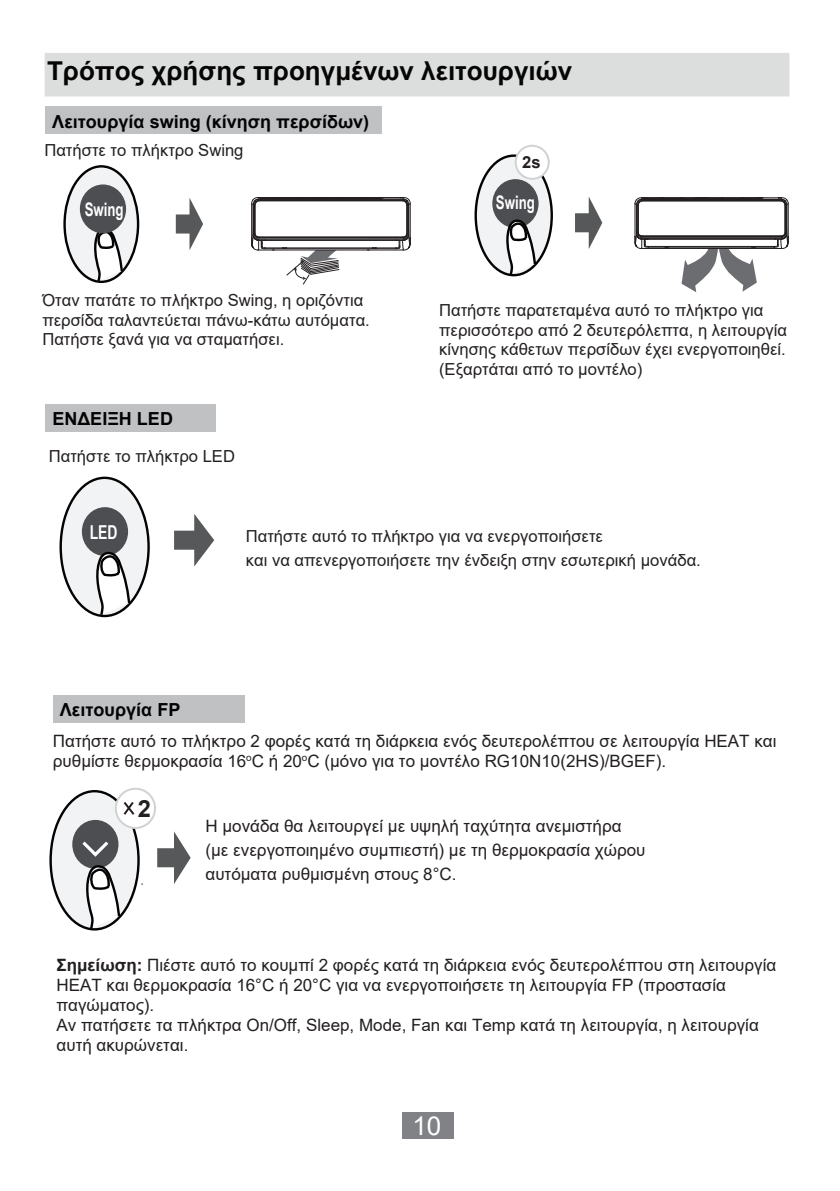
<style>
.page{position:relative;width:840px;height:1191px;background:#fff}
.page>*{position:absolute;margin:0;border:0;box-sizing:border-box;transform-origin:0 0}
.t1{font:700 26px "Arial";color:#050504}
.t2{font:26px "Arial";color:#fff}
.t3{font:700 23.6px "Arial";color:#231f20}
.t4{font:700 19.2px "Arial Narrow";color:#fff;scale:.89 1}
.t5{font:700 18.6px "Arial Narrow";color:#fff;scale:.86 1}
.t6{font:700 18px "Arial";color:#030303}
.t7{font:17px/20px "Arial";color:#231f20}
.t8{font:16.6px/19.6px "Arial";color:#231f20}
.t9{font:700 16.6px "Arial";color:#231f20}
.s1{font-weight:700}
</style>
<div class="page">
<div style="left:475px;top:156px;width:76px;height:119px;background:#f2f3f4;border-radius:50%"></div>
<div style="left:474px;top:154px;width:78px;height:122px;border:2px solid #030303;border-radius:50%"></div>
<div style="left:402px;top:1112px;width:51px;height:27px;background:#808285"></div>
<div style="left:45px;top:53px;width:744px;height:43px;background:#dcdddd"></div>
<div style="left:45px;top:106px;width:336px;height:28px;background:#bfc1c3"></div>
<div style="left:53px;top:695px;width:191px;height:27px;background:#bfc1c3"></div>
<div style="left:45px;top:403px;width:170px;height:28px;background:#bfc1c3"></div>
<svg style="left:176px;top:198px;width:27px;height:52px"></svg>
<svg style="left:174px;top:514px;width:40px;height:52px"></svg>
<svg style="left:251px;top:197px;width:159px;height:88px"></svg>
<svg style="left:575px;top:196px;width:27px;height:53px"></svg>
<svg style="left:634px;top:197px;width:154px;height:95px"></svg>
<div style="left:65px;top:166px;width:73px;height:116px;background:#f2f3f4;border-radius:50%"></div>
<div style="left:63px;top:165px;width:76px;height:118px;border:2px solid #030303;border-radius:50%"></div>
<div style="left:515px;top:146px;width:33px;height:33px;background:#fff;border-radius:50%"></div>
<div style="left:514px;top:145px;width:35px;height:35px;border:2px solid #d1d2d4;border-radius:50%"></div>
<div style="left:61px;top:478px;width:87px;height:138px;background:#f2f3f4;border-radius:50%"></div>
<div style="left:59px;top:476px;width:91px;height:141px;border:2px solid #030303;border-radius:50%"></div>
<div style="left:51px;top:791px;width:87px;height:138px;background:#f2f3f4;border-radius:50%"></div>
<div style="left:49px;top:790px;width:91px;height:140px;border:2px solid #030303;border-radius:50%"></div>
<svg style="left:93px;top:228px;width:31px;height:55px"></svg>
<div style="left:80px;top:184px;width:46px;height:49px;background:#4d4e52;border-radius:50%"></div>
<div style="left:72px;top:820px;width:46px;height:48px;background:#4d4e52;border-radius:50%"></div>
<div style="left:82px;top:507px;width:46px;height:49px;background:#4d4e52;border-radius:50%"></div>
<div style="left:492px;top:179px;width:46px;height:49px;background:#4d4e52;border-radius:50%"></div>
<svg style="left:504px;top:220px;width:33px;height:57px"></svg>
<svg style="left:94px;top:552px;width:37px;height:65px"></svg>
<svg style="left:157px;top:831px;width:33px;height:53px"></svg>
<div style="left:116px;top:788px;width:39px;height:40px;background:#fff;border-radius:50%"></div>
<div style="left:115px;top:787px;width:41px;height:42px;border:2px solid #d1d2d4;border-radius:50%"></div>
<svg style="left:123px;top:802px;width:12px;height:13px"></svg>
<svg style="left:84px;top:865px;width:37px;height:66px"></svg>
<svg style="left:82px;top:841px;width:27px;height:16px"></svg>
<h1 class="t1" style="left:47px;top:52px;width:526px">Τρόπος χρήσης προηγμένων λειτουργιών</h1>
<p class="t6" style="left:52px;top:109px;width:318px">Λειτουργία swing (κίνηση περσίδων)</p>
<p class="t8" style="left:44px;top:141px;width:200px">Πατήστε το πλήκτρο Swing</p>
<p class="t5" style="left:85px;top:195px;width:47px">Swing</p>
<p class="t9" style="left:522px;top:151px;width:20px">2s</p>
<p class="t5" style="left:495px;top:189px;width:47px">Swing</p>
<p class="t8" style="left:42px;top:290px;width:329px">Όταν πατάτε το πλήκτρο Swing, η οριζόντια περσίδα ταλαντεύεται πάνω-κάτω αυτόματα.<br>Πατήστε ξανά για να σταματήσει.</p>
<p class="t8" style="left:439px;top:300px;width:349px">Πατήστε παρατεταμένα αυτό το πλήκτρο για περισσότερο από 2 δευτερόλεπτα, η λειτουργία κίνησης κάθετων περσίδων έχει ενεργοποιηθεί. (Εξαρτάται από το μοντέλο)</p>
<p class="t6" style="left:52px;top:406px;width:122px">ΕΝΔΕΙΞΗ LED</p>
<p class="t8" style="left:49px;top:446px;width:188px">Πατήστε το πλήκτρο LED</p>
<p class="t4" style="left:90px;top:517px;width:33px">LED</p>
<p class="t8" style="left:246px;top:524px;width:456px;line-height:24px">Πατήστε αυτό το πλήκτρο για να ενεργοποιήσετε<br>και να απενεργοποιήσετε την ένδειξη στην εσωτερική μονάδα.</p>
<p class="t6" style="left:60px;top:697px;width:122px">Λειτουργία FP</p>
<p class="t7" style="left:53px;top:730px;width:724px">Πατήστε αυτό το πλήκτρο 2 φορές κατά τη διάρκεια ενός δευτερολέπτου σε λειτουργία HEAT και ρυθμίστε θερμοκρασία 16<sup>ο</sup>C ή 20<sup>ο</sup>C (μόνο για το μοντέλο RG10N10(2HS)/BGEF).</p>
<h2 class="t3" style="left:138px;top:792px;width:15px">2</h2>
<p class="t7" style="left:205px;top:813px;width:441px;line-height:24px">Η μονάδα θα λειτουργεί με υψηλή ταχύτητα ανεμιστήρα (με ενεργοποιημένο συμπιεστή) με τη θερμοκρασία χώρου αυτόματα ρυθμισμένη στους 8°C.</p>
<p class="t7" style="left:56px;top:954px;width:721px"><span class="s1">Σημείωση:</span> Πιέστε αυτό το κουμπί 2 φορές κατά τη διάρκεια ενός δευτερολέπτου στη λειτουργία HEAT και θερμοκρασία 16°C ή 20°C για να ενεργοποιήσετε τη λειτουργία FP (προστασία παγώματος).<br>Αν πατήσετε τα πλήκτρα On/Off, Sleep, Mode, Fan και Temp κατά τη λειτουργία, η λειτουργία αυτή ακυρώνεται.</p>
<h1 class="t2" style="left:412px;top:1107px;width:30px">10</h1>
</div>
